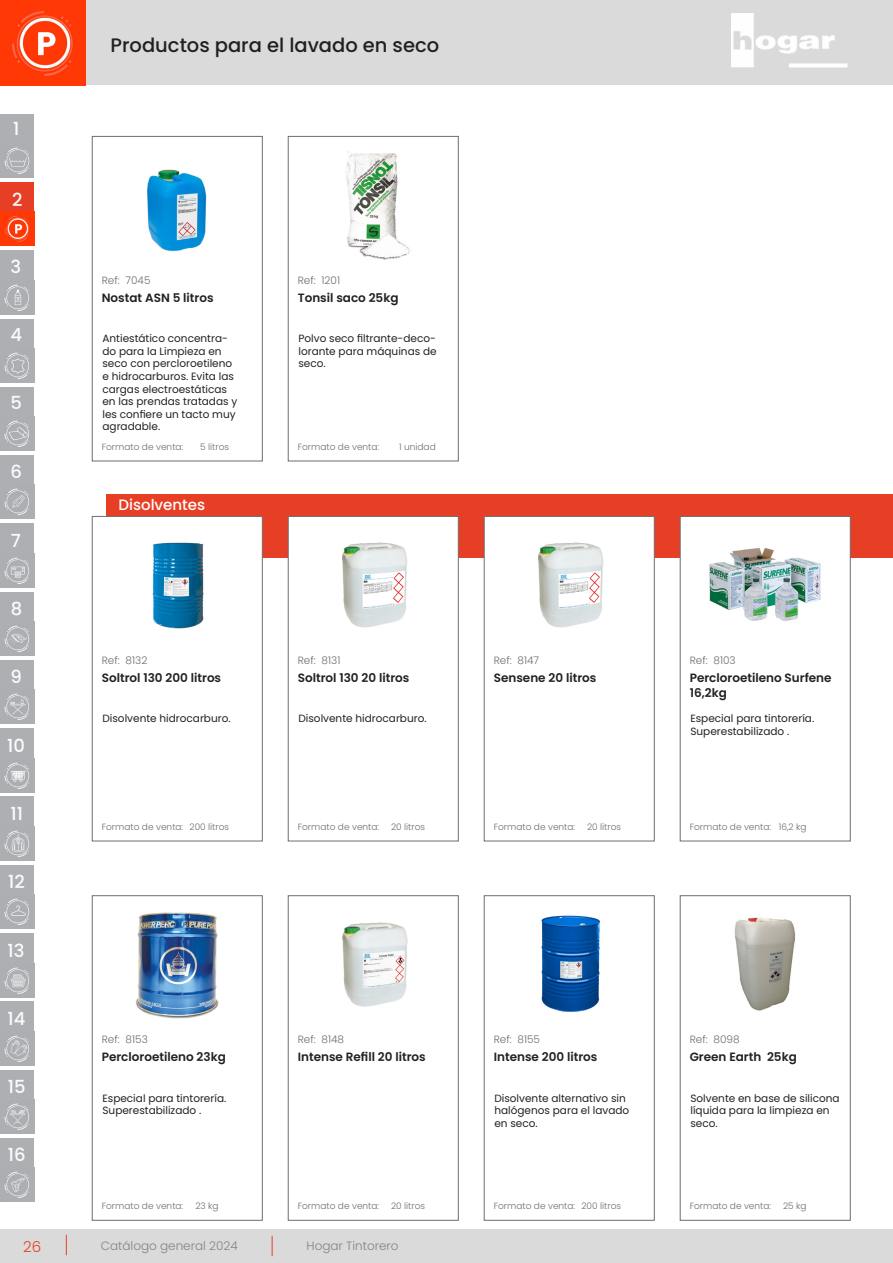
<style>
.page{position:relative;width:893px;height:1263px;background:#fff}
.page>*{position:absolute;margin:0;border:0;box-sizing:border-box;transform-origin:0 0}
.t1{font:500 19.5px "Poppins";color:#231f20}
.t2{font:500 18px "Poppins";color:#fbfbfb}
.t3{font:500 15px "Poppins";color:#fff}
.t4{font:300 15px "Poppins";color:#e73f25}
.t5{font:600 12px/14.4px "Poppins";color:#231f20}
.t6{font:300 12px "Poppins";color:#838383}
.t7{font:10.5px/12.6px "Poppins";color:#231f20}
.t8{font:300 10.5px "Poppins";color:#6c6d70}
.t9{font:300 9px "Poppins";color:#6c6d70}
</style>
<div class="page">
<div style="left:0;top:1229px;width:893px;height:34px;background:#dadada"></div>
<svg style="left:272px;top:1236px;width:1px;height:20px"></svg>
<svg style="left:66px;top:1235px;width:1px;height:20px"></svg>
<div style="left:85px;top:0;width:808px;height:85px;background:#dadada"></div>
<img style="left:731px;top:14px;width:116px;height:53px">
<img style="left:0;top:0;width:85px;height:85px">
<div style="left:0;top:114px;width:34px;height:30px;background:#aeafb3"></div>
<img style="left:0;top:348px;width:34px;height:34px">
<div style="left:0;top:182px;width:34px;height:30px;background:#e73f25"></div>
<img style="left:0;top:280px;width:34px;height:34px">
<div style="left:0;top:250px;width:34px;height:30px;background:#aeafb3"></div>
<img style="left:0;top:212px;width:34px;height:34px">
<div style="left:0;top:319px;width:34px;height:29px;background:#aeafb3"></div>
<img style="left:0;top:417px;width:34px;height:34px">
<div style="left:0;top:387px;width:34px;height:30px;background:#aeafb3"></div>
<img style="left:0;top:485px;width:34px;height:34px">
<div style="left:0;top:455px;width:34px;height:30px;background:#aeafb3"></div>
<img style="left:0;top:553px;width:34px;height:34px">
<div style="left:0;top:523px;width:34px;height:30px;background:#aeafb3"></div>
<img style="left:0;top:621px;width:34px;height:34px">
<div style="left:0;top:592px;width:34px;height:29px;background:#aeafb3"></div>
<img style="left:0;top:690px;width:34px;height:34px">
<div style="left:0;top:660px;width:34px;height:30px;background:#aeafb3"></div>
<img style="left:0;top:758px;width:34px;height:34px">
<div style="left:0;top:728px;width:34px;height:30px;background:#aeafb3"></div>
<img style="left:0;top:826px;width:34px;height:34px">
<div style="left:0;top:796px;width:34px;height:30px;background:#aeafb3"></div>
<img style="left:0;top:895px;width:34px;height:34px">
<div style="left:0;top:865px;width:34px;height:30px;background:#aeafb3"></div>
<img style="left:0;top:963px;width:34px;height:34px">
<div style="left:0;top:933px;width:34px;height:30px;background:#aeafb3"></div>
<img style="left:0;top:1031px;width:34px;height:34px">
<div style="left:0;top:1001px;width:34px;height:30px;background:#aeafb3"></div>
<img style="left:0;top:1099px;width:34px;height:34px">
<div style="left:0;top:1070px;width:34px;height:29px;background:#aeafb3"></div>
<img style="left:0;top:1167px;width:34px;height:34px">
<div style="left:0;top:1138px;width:34px;height:29px;background:#aeafb3"></div>
<img style="left:0;top:144px;width:34px;height:34px">
<div style="left:106px;top:494px;width:786px;height:64px;background:#e73f25"></div>
<div style="left:92px;top:136px;width:170px;height:325px;border:1px solid #6c6d70"></div>
<img style="left:147px;top:169px;width:60px;height:83px">
<div style="left:288px;top:136px;width:170px;height:325px;border:1px solid #6c6d70"></div>
<img style="left:345px;top:151px;width:65px;height:109px">
<div style="left:92px;top:516px;width:170px;height:325px;background:#fff;border:1px solid #6c6d70"></div>
<img style="left:152px;top:542px;width:52px;height:87px">
<div style="left:288px;top:516px;width:170px;height:325px;background:#fff;border:1px solid #6c6d70"></div>
<img style="left:342px;top:542px;width:66px;height:86px">
<div style="left:484px;top:516px;width:170px;height:325px;background:#fff;border:1px solid #6c6d70"></div>
<img style="left:538px;top:542px;width:66px;height:86px">
<div style="left:680px;top:516px;width:170px;height:325px;background:#fff;border:1px solid #6c6d70"></div>
<img style="left:710px;top:548px;width:111px;height:73px">
<div style="left:92px;top:895px;width:170px;height:325px;border:1px solid #6c6d70"></div>
<img style="left:135px;top:912px;width:84px;height:107px">
<div style="left:288px;top:895px;width:170px;height:325px;border:1px solid #6c6d70"></div>
<img style="left:342px;top:922px;width:66px;height:85px">
<div style="left:484px;top:895px;width:170px;height:325px;border:1px solid #6c6d70"></div>
<img style="left:541px;top:915px;width:60px;height:97px">
<div style="left:680px;top:895px;width:170px;height:325px;border:1px solid #6c6d70"></div>
<img style="left:734px;top:917px;width:62px;height:94px">
<h2 class="t2" style="left:13px;top:119px;width:8px">1</h2>
<h2 class="t2" style="left:12px;top:189px;width:12px">2</h2>
<h2 class="t2" style="left:10px;top:256px;width:12px">3</h2>
<h2 class="t2" style="left:10px;top:324px;width:13px">4</h2>
<h2 class="t2" style="left:10px;top:393px;width:13px">5</h2>
<h2 class="t2" style="left:10px;top:461px;width:13px">6</h2>
<h2 class="t2" style="left:11px;top:530px;width:12px">7</h2>
<h2 class="t2" style="left:11px;top:598px;width:13px">8</h2>
<h2 class="t2" style="left:10px;top:666px;width:13px">9</h2>
<h2 class="t2" style="left:7px;top:735px;width:19px">10</h2>
<h2 class="t2" style="left:11px;top:803px;width:14px">11</h2>
<h2 class="t2" style="left:8px;top:871px;width:18px">12</h2>
<h2 class="t2" style="left:8px;top:940px;width:18px">13</h2>
<h2 class="t2" style="left:8px;top:1008px;width:19px">14</h2>
<h2 class="t2" style="left:8px;top:1076px;width:19px">15</h2>
<h2 class="t2" style="left:8px;top:1144px;width:19px">16</h2>
<h3 class="t4" style="left:23px;top:1237px;width:20px">26</h3>
<h1 class="t1" style="left:111px;top:34px;width:330px">Productos para el lavado en seco</h1>
<p class="t8" style="left:102px;top:274px;width:20px">Ref:</p>
<p class="t8" style="left:322px;top:274px;width:20px">1201</p>
<p class="t5" style="left:298px;top:291px;width:102px">Tonsil saco 25kg</p>
<p class="t7" style="left:298px;top:332px;width:140px;text-align:justify">Polvo seco filtrante-deco&shy;lorante para máquinas de seco.</p>
<p class="t8" style="left:298px;top:274px;width:20px">Ref:</p>
<p class="t8" style="left:126px;top:274px;width:26px">7045</p>
<p class="t5" style="left:102px;top:291px;width:113px">Nostat ASN 5 litros</p>
<p class="t7" style="left:102px;top:332px;width:136px">Antiestático concentra&shy;do para la Limpieza en seco con percloroetileno e hidrocarburos. Evita las cargas electroestáticas en las prendas tratadas y les confiere un tacto muy agradable.</p>
<p class="t9" style="left:102px;top:441px;width:83px">Formato de venta:</p>
<p class="t9" style="left:200px;top:441px;width:30px">5 litros</p>
<p class="t9" style="left:298px;top:441px;width:83px">Formato de venta:</p>
<p class="t9" style="left:399px;top:441px;width:38px">1 unidad</p>
<p class="t3" style="left:118px;top:496px;width:88px">Disolventes</p>
<p class="t8" style="left:102px;top:654px;width:20px">Ref:</p>
<p class="t8" style="left:322px;top:654px;width:20px">8131</p>
<p class="t5" style="left:298px;top:671px;width:113px">Soltrol 130 20 litros</p>
<p class="t7" style="left:298px;top:712px;width:130px">Disolvente hidrocarburo.</p>
<p class="t8" style="left:298px;top:654px;width:20px">Ref:</p>
<p class="t8" style="left:518px;top:654px;width:23px">8147</p>
<p class="t5" style="left:494px;top:671px;width:104px">Sensene 20 litros</p>
<p class="t8" style="left:494px;top:654px;width:20px">Ref:</p>
<p class="t8" style="left:713px;top:654px;width:24px">8103</p>
<p class="t5" style="left:690px;top:671px;width:143px">Percloroetileno Surfene<br>16,2kg</p>
<p class="t7" style="left:690px;top:712px;width:125px">Especial para tintorería.<br>Superestabilizado .</p>
<p class="t8" style="left:690px;top:654px;width:20px">Ref:</p>
<p class="t8" style="left:126px;top:654px;width:23px">8132</p>
<p class="t5" style="left:102px;top:671px;width:121px">Soltrol 130 200 litros</p>
<p class="t7" style="left:102px;top:712px;width:130px">Disolvente hidrocarburo.</p>
<p class="t9" style="left:102px;top:821px;width:83px">Formato de venta:</p>
<p class="t9" style="left:190px;top:821px;width:41px">200 litros</p>
<p class="t9" style="left:298px;top:821px;width:83px">Formato de venta:</p>
<p class="t9" style="left:391px;top:821px;width:35px">20 litros</p>
<p class="t9" style="left:494px;top:821px;width:83px">Formato de venta:</p>
<p class="t9" style="left:587px;top:821px;width:35px">20 litros</p>
<p class="t9" style="left:690px;top:821px;width:83px">Formato de venta:</p>
<p class="t9" style="left:779px;top:821px;width:29px">16,2 kg</p>
<p class="t8" style="left:102px;top:1033px;width:20px">Ref:</p>
<p class="t8" style="left:322px;top:1033px;width:24px">8148</p>
<p class="t5" style="left:298px;top:1050px;width:130px">Intense Refill 20 litros</p>
<p class="t8" style="left:298px;top:1033px;width:20px">Ref:</p>
<p class="t8" style="left:518px;top:1033px;width:24px">8155</p>
<p class="t5" style="left:494px;top:1050px;width:105px">Intense 200 litros</p>
<p class="t7" style="left:494px;top:1091px;width:136px">Disolvente alternativo sin halógenos para el lavado en seco.</p>
<p class="t8" style="left:494px;top:1033px;width:20px">Ref:</p>
<p class="t8" style="left:713px;top:1033px;width:28px">8098</p>
<p class="t5" style="left:690px;top:1050px;width:109px">Green Earth 25kg</p>
<p class="t7" style="left:690px;top:1091px;width:151px">Solvente en base de silicona líquida para la limpieza en seco.</p>
<p class="t8" style="left:690px;top:1033px;width:20px">Ref:</p>
<p class="t8" style="left:126px;top:1033px;width:24px">8153</p>
<p class="t5" style="left:102px;top:1050px;width:126px">Percloroetileno 23kg</p>
<p class="t7" style="left:102px;top:1091px;width:125px">Especial para tintorería.<br>Superestabilizado .</p>
<p class="t9" style="left:102px;top:1200px;width:83px">Formato de venta:</p>
<p class="t9" style="left:195px;top:1200px;width:25px">23 kg</p>
<p class="t9" style="left:298px;top:1200px;width:83px">Formato de venta:</p>
<p class="t9" style="left:391px;top:1200px;width:35px">20 litros</p>
<p class="t6" style="left:101px;top:1239px;width:138px">Catálogo general 2024</p>
<p class="t6" style="left:306px;top:1239px;width:94px">Hogar Tintorero</p>
<p class="t9" style="left:494px;top:1200px;width:83px">Formato de venta:</p>
<p class="t9" style="left:581px;top:1200px;width:41px">200 litros</p>
<p class="t9" style="left:690px;top:1200px;width:83px">Formato de venta:</p>
<p class="t9" style="left:783px;top:1200px;width:25px">25 kg</p>
</div>
